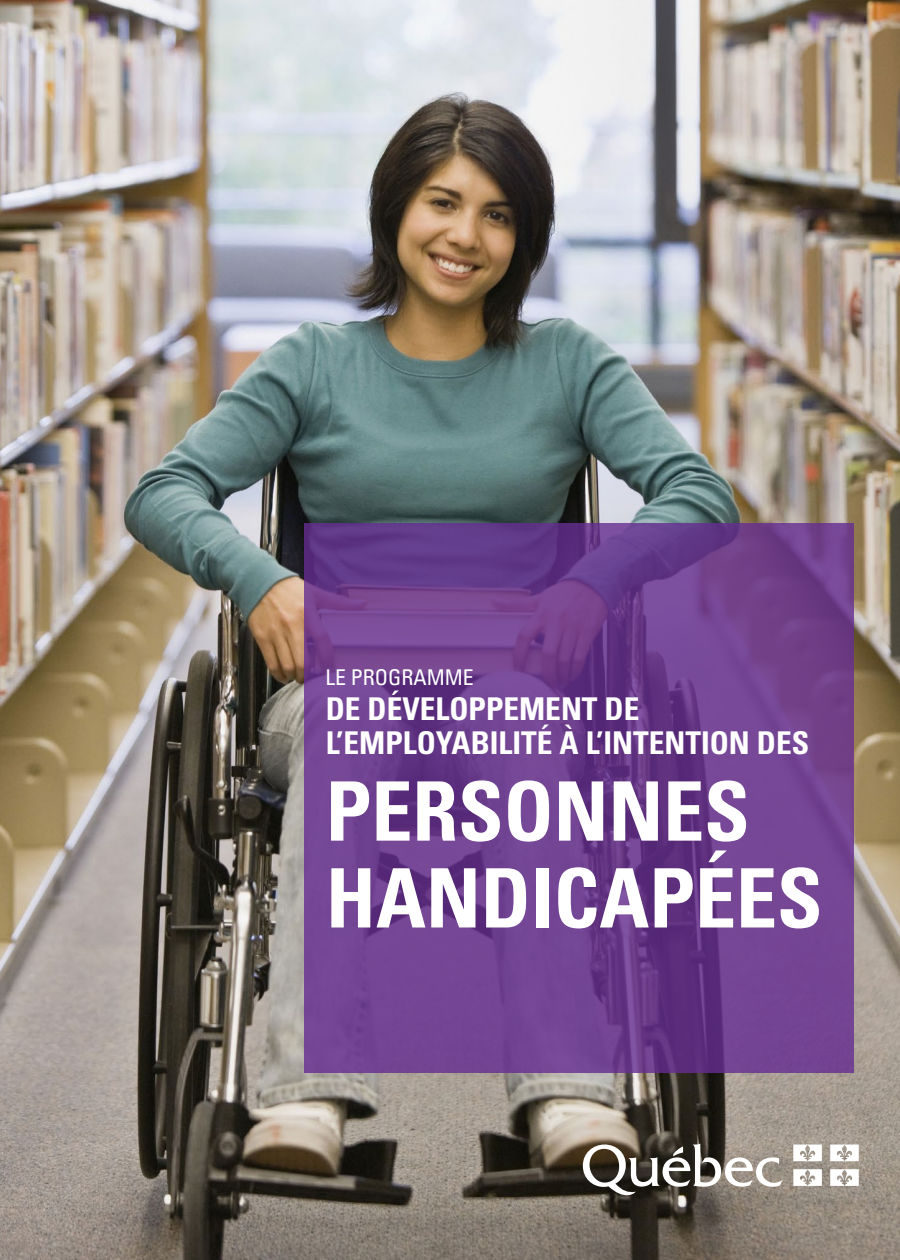
<style>
.page{position:relative;width:900px;height:1260px;background:#fff}
.page>*{position:absolute;margin:0;border:0;box-sizing:border-box;transform-origin:0 0}
.t1{font:700 condensed 82px/86.8px "Univers LT Std";color:#fff}
.t2{font:700 condensed 31.25px/33.8px "Univers LT Std";color:#fff}
.t3{font:condensed 21.75px "Univers LT Std";color:#fff}
</style>
<div class="page">
<img style="left:0;top:0;width:900px;height:1260px">
<svg style="left:304px;top:524px;width:550px;height:549px;background:#6d3f8d"></svg>
<svg style="left:583px;top:1144px;width:200px;height:52px"></svg>
<svg style="left:793px;top:1145px;width:29px;height:16px"></svg>
<svg style="left:830px;top:1145px;width:29px;height:16px"></svg>
<svg style="left:793px;top:1169px;width:29px;height:17px"></svg>
<svg style="left:830px;top:1169px;width:29px;height:17px"></svg>
<h1 class="t3" style="left:325px;top:663px;width:150px">LE PROGRAMME</h1>
<h1 class="t2" style="left:326px;top:692px;width:485px">DE DÉVELOPPEMENT DE<br>L’EMPLOYABILITÉ À L’INTENTION DES</h1>
<h1 class="t1" style="left:326px;top:768px;width:498px">PERSONNES<br>HANDICAPÉES</h1>
</div>
